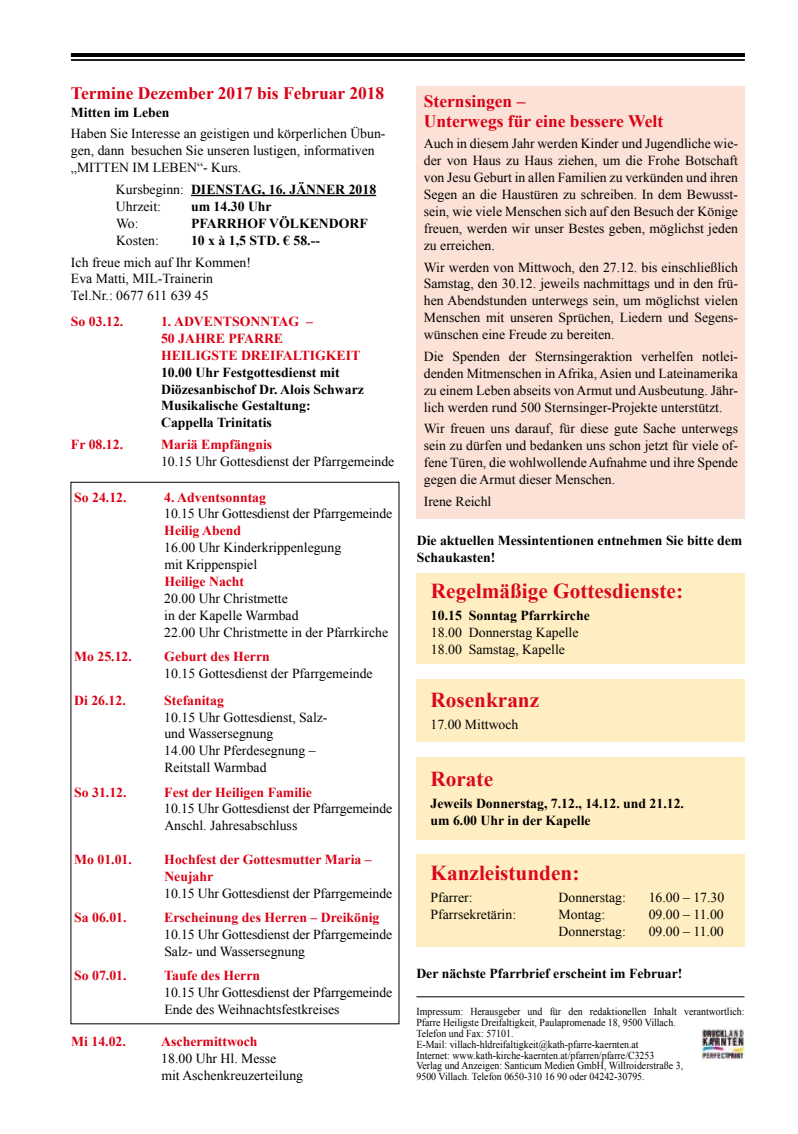
<style>
.page{position:relative;width:798px;height:1134px;background:#fff}
.page>*{position:absolute;margin:0;border:0;box-sizing:border-box;transform-origin:0 0}
.t1{font:700 21.25px "Times New Roman";color:#db081a}
.t2{font:700 17.5px/20px "Times New Roman";color:#da0015}
.t3{font:13.75px/16.9px "Times New Roman";color:#000}
.t4{font:700 13.75px/16.9px "Times New Roman";color:#000}
.t5{font:700 13.75px/16.9px "Times New Roman";color:#da0015}
.t6{font:10.62px/10.9px "Times New Roman";color:#000;scale:.93 1}
.s1{font-weight:400}
</style>
<div class="page">
<div style="left:416px;top:87px;width:328px;height:432px;background:#fbe1d6"></div>
<hr style="left:416px;top:996px;width:328px;height:1px;background:#000">
<img style="left:701px;top:1028px;width:43px;height:31px">
<hr style="left:71px;top:53px;width:673px;height:4px;background:#000">
<hr style="left:71px;top:59px;width:673px;height:2px;background:#000">
<div style="left:416px;top:573px;width:328px;height:91px;background:#ffeec2"></div>
<div style="left:416px;top:679px;width:328px;height:63px;background:#ffeec2"></div>
<div style="left:416px;top:854px;width:328px;height:93px;background:#ffeec2"></div>
<div style="left:416px;top:757px;width:328px;height:82px;background:#ffeec2"></div>
<hr style="left:191px;top:195px;width:185px;height:1px;background:#000">
<p class="t2" style="left:71px;top:82px;width:315px">Termine Dezember 2017 bis Februar 2018</p>
<p class="t4" style="left:71px;top:103px;width:100px">Mitten im Leben</p>
<p class="t3" style="left:71px;top:125px;width:316px">Haben Sie Interesse an geistigen und körperlichen Übun&shy;gen, dann besuchen Sie unseren lustigen, informativen „MITTEN IM LEBEN“- Kurs.</p>
<p class="t4" style="left:116px;top:181px;width:262px"><span class="s1">Kursbeginn:</span> DIENSTAG, 16. JÄNNER 2018<br><span class="s1">Uhrzeit:</span></p>
<p class="t4" style="left:191px;top:197px;width:82px">um 14.30 Uhr</p>
<p class="t3" style="left:116px;top:214px;width:24px">Wo:</p>
<p class="t4" style="left:191px;top:214px;width:178px">PFARRHOF VÖLKENDORF</p>
<p class="t3" style="left:116px;top:231px;width:44px">Kosten:</p>
<p class="t4" style="left:191px;top:231px;width:130px">10 x à 1,5 STD. € 58.--</p>
<p class="t3" style="left:71px;top:253px;width:181px">Ich freue mich auf Ihr Kommen!<br>Eva Matti, MIL-Trainerin<br>Tel.Nr.: 0677 611 639 45</p>
<p class="t5" style="left:71px;top:313px;width:54px">So 03.12.</p>
<p class="t5" style="left:161px;top:313px;width:201px">1. ADVENTSONNTAG –<br>50 JAHRE PFARRE<br>HEILIGSTE DREIFALTIGKEIT</p>
<p class="t4" style="left:161px;top:363px;width:204px">10.00 Uhr Festgottesdienst mit<br>Diözesanbischof Dr. Alois Schwarz<br>Musikalische Gestaltung:<br>Cappella Trinitatis</p>
<p class="t5" style="left:71px;top:436px;width:54px">Fr 08.12.</p>
<p class="t5" style="left:161px;top:436px;width:113px">Mariä Empfängnis</p>
<p class="t3" style="left:161px;top:453px;width:235px">10.15 Uhr Gottesdienst der Pfarrgemeinde</p>
<p class="t5" style="left:74px;top:488px;width:54px">So 24.12.</p>
<p class="t5" style="left:164px;top:488px;width:103px">4. Adventsonntag</p>
<p class="t3" style="left:164px;top:505px;width:229px">10.15 Uhr Gottesdienst der Pfarrgemeinde</p>
<p class="t5" style="left:164px;top:522px;width:78px">Heilig Abend</p>
<p class="t3" style="left:164px;top:539px;width:178px">16.00 Uhr Kinderkrippenlegung mit Krippenspiel</p>
<p class="t5" style="left:164px;top:572px;width:81px">Heilige Nacht</p>
<p class="t3" style="left:164px;top:589px;width:225px">20.00 Uhr Christmette<br>in der Kapelle Warmbad<br>22.00 Uhr Christmette in der Pfarrkirche</p>
<p class="t5" style="left:74px;top:647px;width:59px">Mo 25.12.</p>
<p class="t5" style="left:164px;top:647px;width:107px">Geburt des Herrn</p>
<p class="t3" style="left:164px;top:664px;width:210px">10.15 Gottesdienst der Pfarrgemeinde</p>
<p class="t5" style="left:74px;top:691px;width:53px">Di 26.12.</p>
<p class="t5" style="left:164px;top:691px;width:61px">Stefanitag</p>
<p class="t3" style="left:164px;top:708px;width:165px">10.15 Uhr Gottesdienst, Salz&shy;und Wassersegnung<br>14.00 Uhr Pferdesegnung –<br>Reitstall Warmbad</p>
<p class="t5" style="left:74px;top:783px;width:54px">So 31.12.</p>
<p class="t5" style="left:164px;top:783px;width:149px">Fest der Heiligen Familie</p>
<p class="t3" style="left:164px;top:800px;width:229px">10.15 Uhr Gottesdienst der Pfarrgemeinde<br>Anschl. Jahresabschluss</p>
<p class="t5" style="left:74px;top:851px;width:59px">Mo 01.01.</p>
<p class="t5" style="left:164px;top:851px;width:209px">Hochfest der Gottesmutter Maria –<br>Neujahr</p>
<p class="t3" style="left:164px;top:884px;width:229px">10.15 Uhr Gottesdienst der Pfarrgemeinde</p>
<p class="t5" style="left:74px;top:909px;width:54px">Sa 06.01.</p>
<p class="t5" style="left:164px;top:909px;width:216px">Erscheinung des Herren – Dreikönig</p>
<p class="t3" style="left:164px;top:926px;width:229px">10.15 Uhr Gottesdienst der Pfarrgemeinde<br>Salz- und Wassersegnung</p>
<p class="t5" style="left:74px;top:967px;width:54px">So 07.01.</p>
<p class="t5" style="left:164px;top:967px;width:97px">Taufe des Herrn</p>
<p class="t3" style="left:164px;top:984px;width:229px">10.15 Uhr Gottesdienst der Pfarrgemeinde<br>Ende des Weihnachtsfestkreises</p>
<p class="t5" style="left:71px;top:1033px;width:56px">Mi 14.02.</p>
<p class="t5" style="left:161px;top:1033px;width:98px">Aschermittwoch</p>
<p class="t3" style="left:161px;top:1050px;width:143px">18.00 Uhr Hl. Messe<br>mit Aschenkreuzerteilung</p>
<p class="t2" style="left:423px;top:90px;width:241px">Sternsingen –<br>Unterwegs für eine bessere Welt</p>
<p class="t3" style="left:423px;top:135px;width:315px;text-align:justify">Auch in diesem Jahr werden Kinder und Jugendliche wie&shy;der von Haus zu Haus ziehen, um die Frohe Botschaft von Jesu Geburt in allen Familien zu verkünden und ihren Segen an die Haustüren zu schreiben. In dem Bewusst&shy;sein, wie viele Menschen sich auf den Besuch der Könige freuen, werden wir unser Bestes geben, möglichst jeden zu erreichen.</p>
<p class="t3" style="left:423px;top:258px;width:315px;text-align:justify">Wir werden von Mittwoch, den 27.12. bis einschließlich Samstag, den 30.12. jeweils nachmittags und in den frü&shy;hen Abendstunden unterwegs sein, um möglichst vielen Menschen mit unseren Sprüchen, Liedern und Segens&shy;wünschen eine Freude zu bereiten.</p>
<p class="t3" style="left:423px;top:348px;width:315px;text-align:justify">Die Spenden der Sternsingeraktion verhelfen notlei&shy;denden Mitmenschen in Afrika, Asien und Lateinamerika zu einem Leben abseits von Armut und Ausbeutung. Jähr&shy;lich werden rund 500 Sternsinger-Projekte unterstützt.</p>
<p class="t3" style="left:423px;top:420px;width:315px;text-align:justify">Wir freuen uns darauf, für diese gute Sache unterwegs sein zu dürfen und bedanken uns schon jetzt für viele of&shy;fene Türen, die wohlwollende Aufnahme und ihre Spende gegen die Armut dieser Menschen.</p>
<p class="t3" style="left:423px;top:493px;width:69px">Irene Reichl</p>
<p class="t4" style="left:416px;top:532px;width:327px">Die aktuellen Messintentionen entnehmen Sie bitte dem<br>Schaukasten!</p>
<h1 class="t1" style="left:431px;top:576px;width:254px">Regelmäßige Gottesdienste:</h1>
<p class="t4" style="left:431px;top:607px;width:160px">10.15 Sonntag Pfarrkirche</p>
<p class="t3" style="left:431px;top:624px;width:149px">18.00 Donnerstag Kapelle<br>18.00 Samstag, Kapelle</p>
<h1 class="t1" style="left:430px;top:685px;width:110px">Rosenkranz</h1>
<p class="t3" style="left:430px;top:715px;width:89px">17.00 Mittwoch</p>
<h1 class="t1" style="left:430px;top:764px;width:64px">Rorate</h1>
<p class="t4" style="left:430px;top:794px;width:255px">Jeweils Donnerstag, 7.12., 14.12. und 21.12. um 6.00 Uhr in der Kapelle</p>
<h1 class="t1" style="left:430px;top:858px;width:150px">Kanzleistunden:</h1>
<p class="t3" style="left:430px;top:889px;width:43px">Pfarrer:</p>
<p class="t3" style="left:558px;top:889px;width:69px">Donnerstag:</p>
<p class="t3" style="left:648px;top:889px;width:77px">16.00 – 17.30</p>
<p class="t3" style="left:430px;top:906px;width:87px">Pfarrsekretärin:</p>
<p class="t3" style="left:558px;top:906px;width:48px">Montag:</p>
<p class="t3" style="left:648px;top:906px;width:77px">09.00 – 11.00</p>
<p class="t3" style="left:558px;top:922px;width:69px">Donnerstag:</p>
<p class="t3" style="left:648px;top:922px;width:77px">09.00 – 11.00</p>
<p class="t4" style="left:416px;top:964px;width:267px">Der nächste Pfarrbrief erscheint im Februar!</p>
<p class="t6" style="left:416px;top:1006px;width:354px">Impressum: Herausgeber und für den redaktionellen Inhalt verantwortlich:<br>Pfarre Heiligste Dreifaltigkeit, Paulapromenade 18, 9500 Villach.<br>Telefon und Fax: 57101.<br>E-Mail: villach-hldreifaltigkeit@kath-pfarre-kaernten.at<br>Internet: www.kath-kirche-kaernten.at/pfarren/pfarre/C3253<br>Verlag und Anzeigen: Santicum Medien GmbH, Willroiderstraße 3,<br>9500 Villach. Telefon 0650-310 16 90 oder 04242-30795.</p>
</div>
